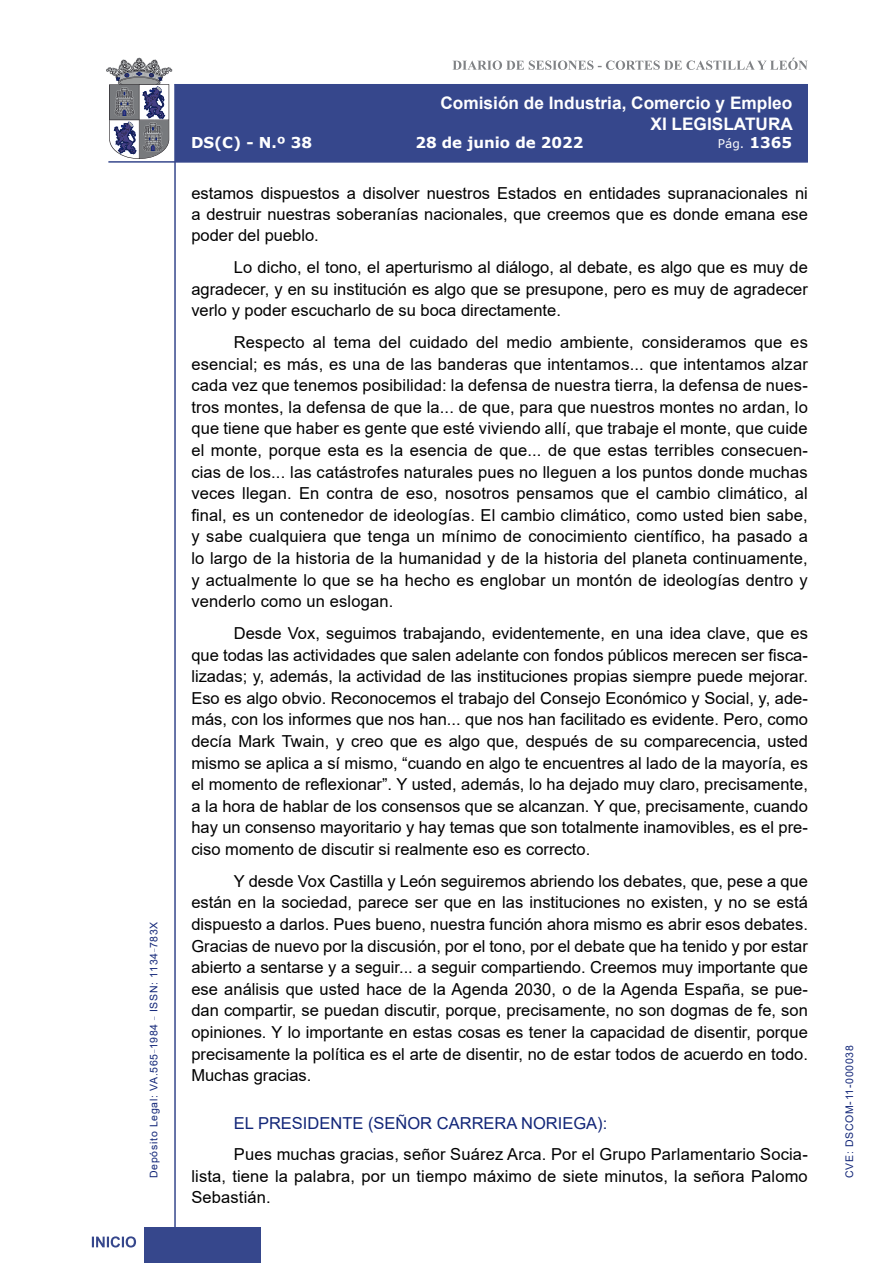
<style>
.page{position:relative;width:893px;height:1263px;background:#fff}
.page>*{position:absolute;margin:0;border:0;box-sizing:border-box;transform-origin:0 0}
.t1{font:700 17.25px/20.7px "Arial";color:#fff;text-align:right}
.t2{font:16.5px/21.6px "Arial";color:#000;text-align:justify}
.Orador{font:16.5px "Arial";color:#122678}
.t3{font:700 15px "Verdana";color:#fff}
.t4{font:12px "Verdana";color:#fff}
.t5{font:10.5px "Arial";letter-spacing:.065em;color:#122678}
.s1{font-weight:700;font-size:15px}
</style>
<div class="page">
<svg style="left:452px;top:58px;width:356px;height:12px"></svg>
<hr style="left:174px;top:84px;width:2px;height:1179px;background:#36478c">
<div style="left:144px;top:1227px;width:117px;height:36px;background:#36478c"></div>
<div style="left:175px;top:84px;width:633px;height:78px;background:#36478c"></div>
<hr style="left:108px;top:161px;width:700px;height:2px;background:#36478c">
<svg style="left:92px;top:1236px;width:44px;height:11px"></svg>
<svg style="left:106px;top:58px;width:66px;height:101px"></svg>
<p class="t5" style="left:146px;top:1178px;width:258px;rotate:-90deg">Depósito Legal: VA.565<sup>_</sup>1984 <sup>_</sup> ISSN: 1134<sup>_</sup>783X</p>
<p class="t1" style="left:440px;top:93px;width:354px">Comisión de Industria, Comercio y Empleo<br>XI LEGISLATURA</p>
<p class="t3" style="left:191px;top:132px;width:123px">DS(C) - N.º 38</p>
<p class="t3" style="left:415px;top:132px;width:170px">28 de junio de 2022</p>
<p class="t4" style="left:718px;top:135px;width:76px">Pág. <span class="s1">1365</span></p>
<p class="t2" style="left:191px;top:183px;width:618px;line-height:21px">estamos dispuestos a disolver nuestros Estados en entidades supranacionales ni a destruir nuestras soberanías nacionales, que creemos que es donde emana ese poder del pueblo.</p>
<p class="t2" style="left:191px;top:256px;width:618px;text-indent:43px">Lo dicho, el tono, el aperturismo al diálogo, al debate, es algo que es muy de agradecer, y en su institución es algo que se presupone, pero es muy de agradecer verlo y poder escucharlo de su boca directamente.</p>
<p class="t2" style="left:191px;top:331px;width:618px;text-indent:43px">Respecto al tema del cuidado del medio ambiente, consideramos que es esencial; es más, es una de las banderas que intentamos... que intentamos alzar cada vez que tenemos posibilidad: la defensa de nuestra tierra, la defensa de nues&shy;tros montes, la defensa de que la... de que, para que nuestros montes no ardan, lo que tiene que haber es gente que esté viviendo allí, que trabaje el monte, que cuide el monte, porque esta es la esencia de que... de que estas terribles consecuen&shy;cias de los... las catástrofes naturales pues no lleguen a los puntos donde muchas veces llegan. En contra de eso, nosotros pensamos que el cambio climático, al final, es un contenedor de ideologías. El cambio climático, como usted bien sabe, y sabe cualquiera que tenga un mínimo de conocimiento científico, ha pasado a lo largo de la historia de la humanidad y de la historia del planeta continuamente, y actualmente lo que se ha hecho es englobar un montón de ideologías dentro y venderlo como un eslogan.</p>
<p class="t2" style="left:191px;top:622px;width:618px;text-indent:43px">Desde Vox, seguimos trabajando, evidentemente, en una idea clave, que es que todas las actividades que salen adelante con fondos públicos merecen ser fisca&shy;lizadas; y, además, la actividad de las instituciones propias siempre puede mejorar.<br>Eso es algo obvio. Reconocemos el trabajo del Consejo Económico y Social, y, ade&shy;más, con los informes que nos han... que nos han facilitado es evidente. Pero, como decía Mark Twain, y creo que es algo que, después de su comparecencia, usted mismo se aplica a sí mismo, “cuando en algo te encuentres al lado de la mayoría, es el momento de reflexionar”. Y usted, además, lo ha dejado muy claro, precisamente, a la hora de hablar de los consensos que se alcanzan. Y que, precisamente, cuando hay un consenso mayoritario y hay temas que son totalmente inamovibles, es el pre&shy;ciso momento de discutir si realmente eso es correcto.</p>
<p class="t2" style="left:191px;top:870px;width:618px;text-indent:43px">Y desde Vox Castilla y León seguiremos abriendo los debates, que, pese a que están en la sociedad, parece ser que en las instituciones no existen, y no se está dispuesto a darlos. Pues bueno, nuestra función ahora mismo es abrir esos debates.<br>Gracias de nuevo por la discusión, por el tono, por el debate que ha tenido y por estar abierto a sentarse y a seguir... a seguir compartiendo. Creemos muy importante que ese análisis que usted hace de la Agenda 2030, o de la Agenda España, se pue&shy;dan compartir, se puedan discutir, porque, precisamente, no son dogmas de fe, son opiniones. Y lo importante en estas cosas es tener la capacidad de disentir, porque precisamente la política es el arte de disentir, no de estar todos de acuerdo en todo.<br>Muchas gracias.</p>
<p class="Orador" style="left:234px;top:1112px;width:375px">EL PRESIDENTE (SEÑOR CARRERA NORIEGA):</p>
<p class="t2" style="left:191px;top:1143px;width:618px;text-indent:43px">Pues muchas gracias, señor Suárez Arca. Por el Grupo Parlamentario Socia&shy;lista, tiene la palabra, por un tiempo máximo de siete minutos, la señora Palomo Sebastián.</p>
<p class="t5" style="left:842px;top:1178px;width:134px;rotate:-90deg">CVE: DSCOM-11-000038</p>
</div>
